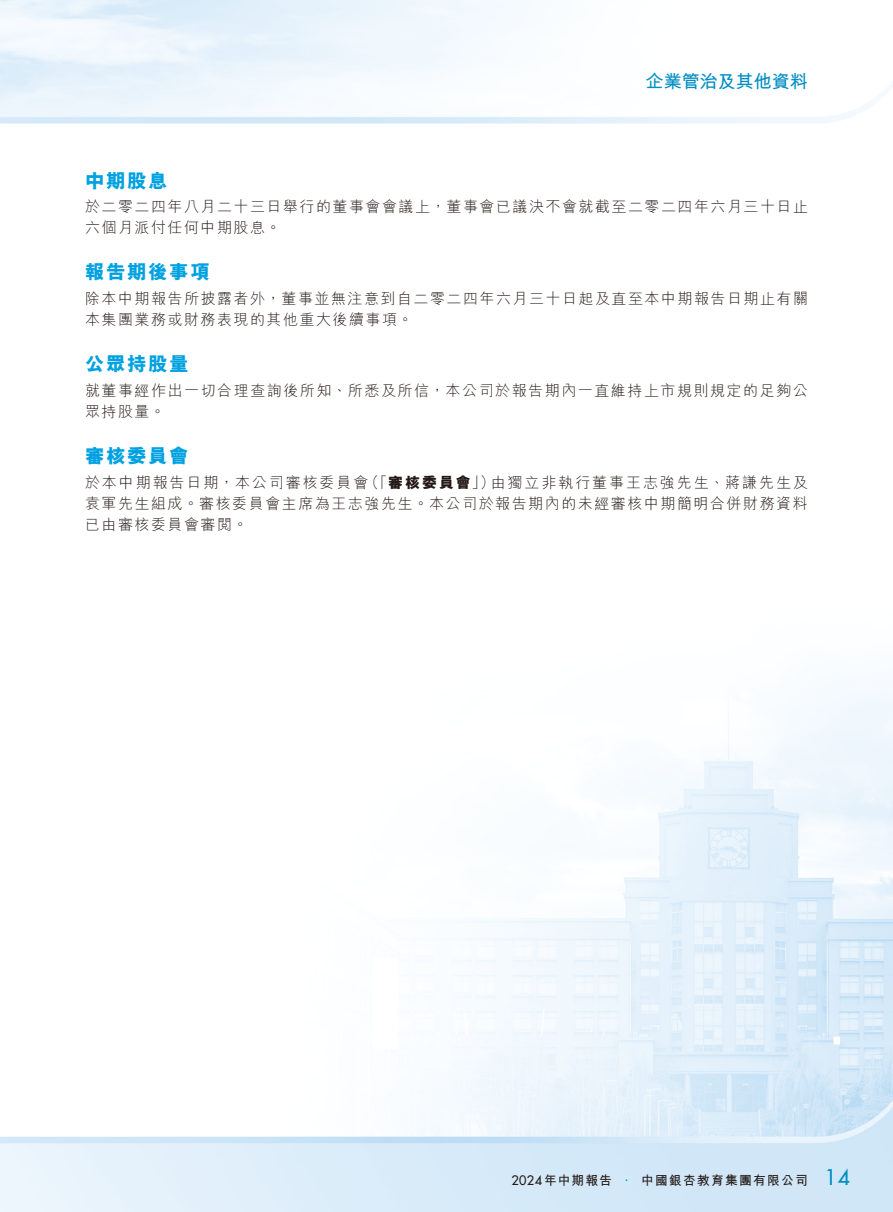
<style>
.page{position:relative;width:893px;height:1212px;background:#fff}
.page>*{position:absolute;margin:0;border:0;box-sizing:border-box;transform-origin:0 0}
.t1{font:500 21px "Futura Std";color:#008dc3}
.t2{font:800 19.5px "M Hei HK";letter-spacing:.08em;color:#00a1e0}
.t3{font:700 18px "M Hei HK";color:#008dc3}
.t4{font:300 15px/21px "M Hei HK";letter-spacing:.1em;color:#231916}
.t5{font:300 15px "M Hei HK";letter-spacing:.13em;color:#231916}
.t6{font:800 15px "M Hei HK";letter-spacing:.13em;color:#231916}
.t7{font:700 12.75px "M Hei HK";letter-spacing:.095em;color:#231916}
.s1{font-weight:300}
.s2{font-family:"Futura Std";font-weight:500}
</style>
<div class="page">
<img style="left:0;top:0;width:893px;height:1212px">
<p class="t3" style="left:646px;top:69px;width:164px">企業管治及其他資料</p>
<h2 class="t2" style="left:85px;top:171px;width:84px">中期股息</h2>
<p class="t4" style="left:85px;top:196px;width:724px">於二零二四年八月二十三日舉行的董事會會議上，董事會已議決不會就截至二零二四年六月三十日止六個月派付任何中期股息。</p>
<h2 class="t2" style="left:85px;top:262px;width:126px">報告期後事項</h2>
<p class="t4" style="left:85px;top:288px;width:724px">除本中期報告所披露者外，董事並無注意到自二零二四年六月三十日起及直至本中期報告日期止有關本集團業務或財務表現的其他重大後續事項。</p>
<h2 class="t2" style="left:85px;top:354px;width:105px">公眾持股量</h2>
<p class="t4" style="left:85px;top:380px;width:724px">就董事經作出一切合理查詢後所知、所悉及所信，本公司於報告期內一直維持上市規則規定的足夠公眾持股量。</p>
<h2 class="t2" style="left:85px;top:446px;width:105px">審核委員會</h2>
<p class="t5" style="left:491px;top:475px;width:319px">由獨立非執行董事王志強先生、蔣謙先生及</p>
<p class="t6" style="left:364px;top:475px;width:132px"><span class="s1">（「</span>審核委員會<span class="s1">」）</span></p>
<p class="t4" style="left:85px;top:472px;width:724px">於本中期報告日期，本公司審核委員會<br>袁軍先生組成。審核委員會主席為王志強先生。本公司於報告期內的未經審核中期簡明合併財務資料已由審核委員會審閱。</p>
<p class="t7" style="left:511px;top:1171px;width:102px"><span class="s2">2024</span>年中期報告</p>
<p class="t7" style="left:641px;top:1171px;width:168px">中國銀杏教育集團有限公司</p>
<h1 class="t1" style="left:825px;top:1164px;width:27px">14</h1>
</div>
